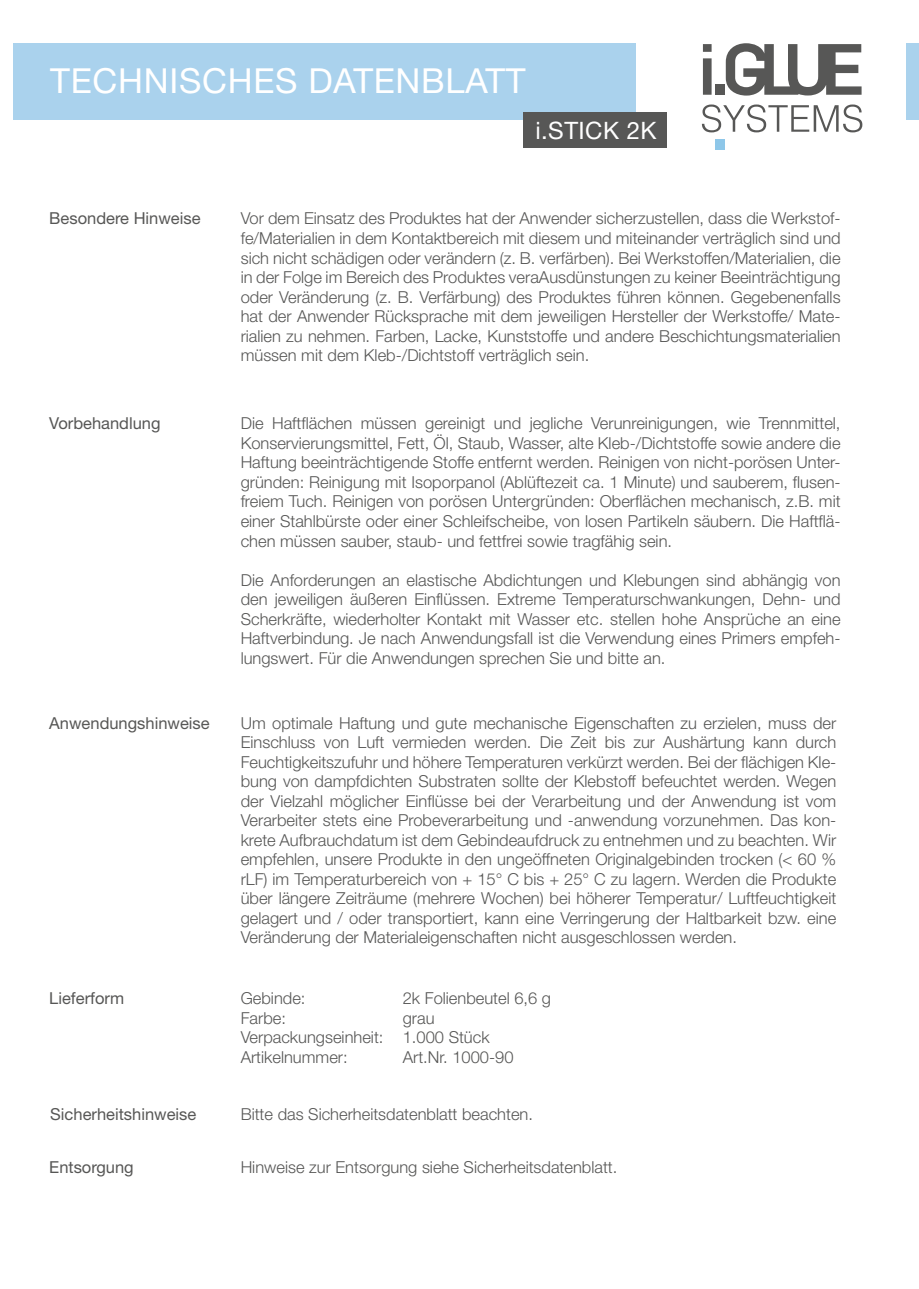
<style>
.page{position:relative;width:919px;height:1289px;background:#fff}
.page>*{position:absolute;margin:0;border:0;box-sizing:border-box;transform-origin:0 0}
.t1{font:34.5px "Helvetica Neue LT Std";letter-spacing:.02em;color:#fff}
.t2{font:24px "Helvetica Neue LT Std";letter-spacing:.02em;color:#fff}
.t3{font:300 16.5px/19.5px "Helvetica Neue LT Std";color:#575756;text-align:justify}
.t4{font:16.5px "Helvetica Neue LT Std";color:#575756}
</style>
<div class="page">
<div style="left:906px;top:43px;width:12px;height:77px;background:#aad2ed"></div>
<svg style="left:702px;top:44px;width:9px;height:51px"></svg>
<div style="left:715px;top:84px;width:9px;height:11px;background:#575756"></div>
<div style="left:715px;top:139px;width:9px;height:11px;background:#8ec7e9"></div>
<svg style="left:725px;top:43px;width:136px;height:53px"></svg>
<svg style="left:701px;top:104px;width:161px;height:28px"></svg>
<div style="left:13px;top:43px;width:622px;height:77px;background:#aad2ed"></div>
<div style="left:523px;top:113px;width:144px;height:35px;background:#575756"></div>
<h1 class="t1" style="left:50px;top:61px;width:477px">TECHNISCHES DATENBLATT</h1>
<h2 class="t2" style="left:535px;top:116px;width:123px">i.STICK 2K</h2>
<p class="t4" style="left:49px;top:209px;width:153px">Besondere Hinweise</p>
<p class="t3" style="left:241px;top:208px;width:601px">Vor dem Einsatz des Produktes hat der Anwender sicherzustellen, dass die Werkstof&shy;fe/Materialien in dem Kontaktbereich mit diesem und miteinander verträglich sind und sich nicht schädigen oder verändern (z. B. verfärben). Bei Werkstoffen/Materialien, die in der Folge im Bereich des Produktes veraAusdünstungen zu keiner Beeinträchtigung oder Veränderung (z. B. Verfärbung) des Produktes führen können. Gegebenenfalls hat der Anwender Rücksprache mit dem jeweiligen Hersteller der Werkstoffe/ Mate&shy;rialien zu nehmen. Farben, Lacke, Kunststoffe und andere Beschichtungsmaterialien müssen mit dem Kleb-/Dichtstoff verträglich sein.</p>
<p class="t4" style="left:49px;top:414px;width:113px">Vorbehandlung</p>
<p class="t4" style="left:49px;top:713px;width:162px">Anwendungshinweise</p>
<p class="t3" style="left:241px;top:413px;width:601px">Die Haftflächen müssen gereinigt und jegliche Verunreinigungen, wie Trennmittel, Konservierungsmittel, Fett, Öl, Staub, Wasser, alte Kleb-/Dichtstoffe sowie andere die Haftung beeinträchtigende Stoffe entfernt werden. Reinigen von nicht-porösen Unter&shy;gründen: Reinigung mit Isoporpanol (Ablüftezeit ca. 1 Minute) und sauberem, flusen&shy;freiem Tuch. Reinigen von porösen Untergründen: Oberflächen mechanisch, z.B. mit einer Stahlbürste oder einer Schleifscheibe, von losen Partikeln säubern. Die Haftflä&shy;chen müssen sauber, staub- und fettfrei sowie tragfähig sein.</p>
<p class="t3" style="left:241px;top:569px;width:601px">Die Anforderungen an elastische Abdichtungen und Klebungen sind abhängig von den jeweiligen äußeren Einflüssen. Extreme Temperaturschwankungen, Dehn- und Scherkräfte, wiederholter Kontakt mit Wasser etc. stellen hohe Ansprüche an eine Haftverbindung. Je nach Anwendungsfall ist die Verwendung eines Primers empfeh&shy;lungswert. Für die Anwendungen sprechen Sie und bitte an.</p>
<p class="t3" style="left:241px;top:712px;width:597px">Um optimale Haftung und gute mechanische Eigenschaften zu erzielen, muss der Einschluss von Luft vermieden werden. Die Zeit bis zur Aushärtung kann durch Feuchtigkeitszufuhr und höhere Temperaturen verkürzt werden. Bei der flächigen Kle&shy;bung von dampfdichten Substraten sollte der Klebstoff befeuchtet werden. Wegen der Vielzahl möglicher Einflüsse bei der Verarbeitung und der Anwendung ist vom Verarbeiter stets eine Probeverarbeitung und -anwendung vorzunehmen. Das kon&shy;krete Aufbrauchdatum ist dem Gebindeaufdruck zu entnehmen und zu beachten. Wir empfehlen, unsere Produkte in den ungeöffneten Originalgebinden trocken (&lt; 60 % rLF) im Temperaturbereich von + 15° C bis + 25° C zu lagern. Werden die Produkte über längere Zeiträume (mehrere Wochen) bei höherer Temperatur/ Luftfeuchtigkeit gelagert und / oder transportiert, kann eine Verringerung der Haltbarkeit bzw. eine Veränderung der Materialeigenschaften nicht ausgeschlossen werden.</p>
<p class="t4" style="left:49px;top:988px;width:76px">Lieferform</p>
<p class="t3" style="left:241px;top:988px;width:66px">Gebinde:</p>
<p class="t3" style="left:403px;top:988px;width:150px">2k Folienbeutel 6,6 g</p>
<p class="t3" style="left:241px;top:1007px;width:47px">Farbe:</p>
<p class="t3" style="left:241px;top:1007px;width:250px;text-align:left;text-indent:162px">grau<br>Verpackungseinheit: 1.000 Stück<br>Artikelnummer:</p>
<p class="t3" style="left:403px;top:1046px;width:112px">Art.Nr. 1000-90</p>
<p class="t4" style="left:50px;top:1104px;width:148px">Sicherheitshinweise</p>
<p class="t3" style="left:241px;top:1103px;width:294px">Bitte das Sicherheitsdatenblatt beachten.</p>
<p class="t4" style="left:49px;top:1156px;width:86px">Entsorgung</p>
<p class="t3" style="left:241px;top:1156px;width:378px">Hinweise zur Entsorgung siehe Sicherheitsdatenblatt.</p>
</div>
